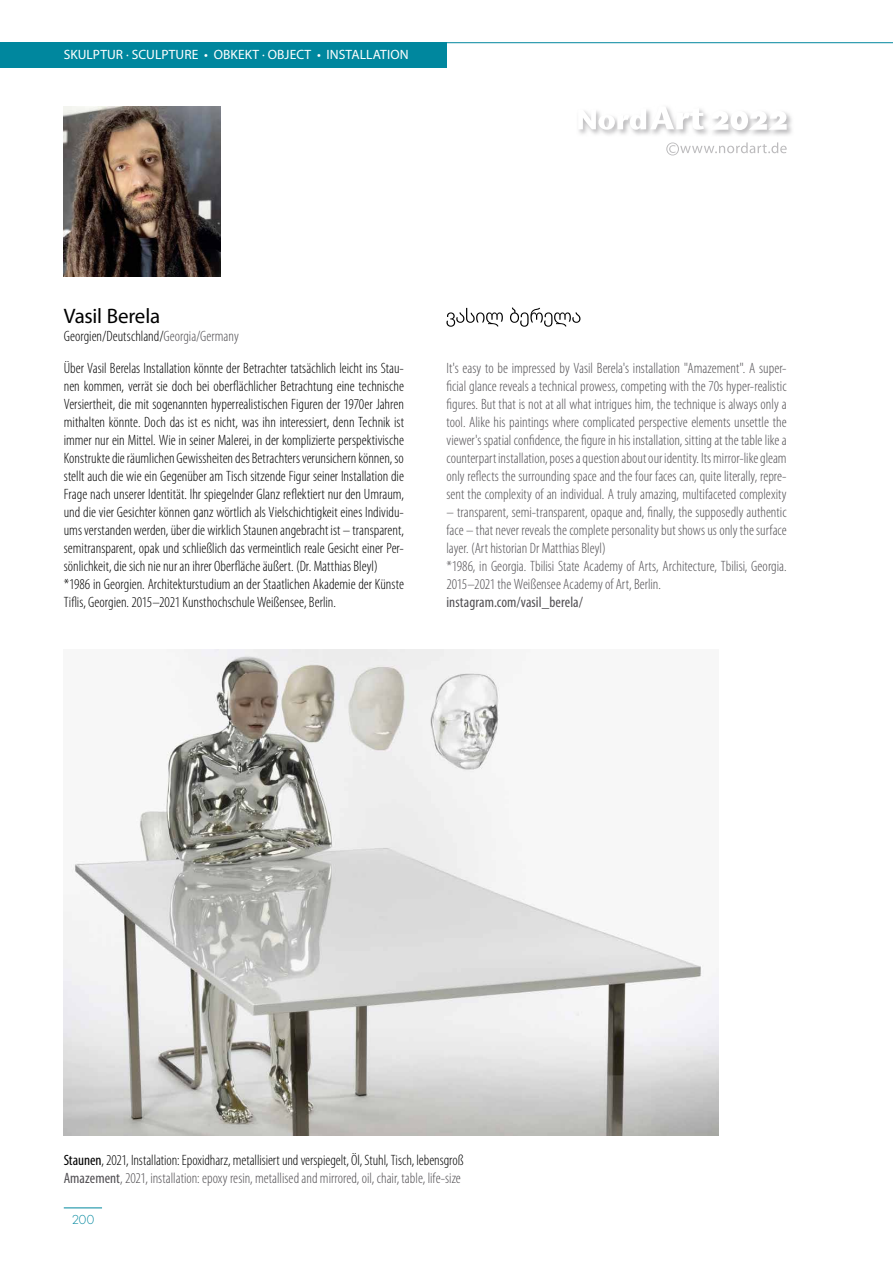
<style>
.page{position:relative;width:893px;height:1263px;background:#fff}
.page>*{position:absolute;margin:0;border:0;box-sizing:border-box;transform-origin:0 0}
.t1{font:21px "Myriad Pro";letter-spacing:-.01em;color:#000}
.t2{font:300 condensed 15px/18px "Myriad Pro";color:#000}
.t3{font:300 condensed 15px/18px "Myriad Pro";color:#514f53;text-align:justify}
.t4{font:condensed 15px "Myriad Pro";letter-spacing:.005em;color:#514f53}
.t5{font:13.5px "Myriad Pro";letter-spacing:.005em;color:#fff}
.t6{font:300 12px "Futura Std";color:#00879e}
.s1{color:#514f53}
.s2{font-weight:400}
.s3{font-weight:400;color:#514f53}
</style>
<div class="page">
<div style="left:0;top:43px;width:446px;height:25px;background:#00879e"></div>
<hr style="left:446px;top:42px;width:447px;height:1px;background:#00879e">
<hr style="left:64px;top:1207px;width:38px;height:1px;background:#00879e">
<svg style="left:578px;top:130px;width:71px;height:5px"></svg>
<svg style="left:649px;top:112px;width:59px;height:23px"></svg>
<svg style="left:579px;top:107px;width:125px;height:23px"></svg>
<svg style="left:713px;top:113px;width:79px;height:23px"></svg>
<svg style="left:713px;top:111px;width:74px;height:19px"></svg>
<svg style="left:666px;top:142px;width:121px;height:13px"></svg>
<img style="left:64px;top:106px;width:157px;height:170px">
<img style="left:64px;top:650px;width:655px;height:486px">
<svg style="left:446px;top:308px;width:134px;height:19px"></svg>
<p class="t5" style="left:64px;top:46px;width:346px">SKULPTUR · SCULPTURE • OBKEKT · OBJECT • INSTALLATION</p>
<h1 class="t1" style="left:64px;top:303px;width:98px">Vasil Berela</h1>
<p class="t2" style="left:64px;top:321px;width:342px;line-height:31.5px">Georgien/Deutschland/<span class="s1">Georgia/Germany<br></span>Über Vasil Berelas Installation könnte der Betrachter tatsächlich leicht ins Stau-</p>
<p class="t2" style="left:64px;top:377px;width:342px">nen kommen, verrät sie doch bei oberflächlicher Betrachtung eine technische Versiertheit, die mit sogenannten hyperrealistischen Figuren der 1970er Jahren mithalten könnte. Doch das ist es nicht, was ihn interessiert, denn Technik ist immer nur ein Mittel. Wie in seiner Malerei, in der komplizierte perspektivische Konstrukte die räumlichen Gewissheiten des Betrachters verunsichern können, so stellt auch die wie ein Gegenüber am Tisch sitzende Figur seiner Installation die Frage nach unserer Identität. Ihr spiegelnder Glanz reflektiert nur den Umraum, und die vier Gesichter können ganz wörtlich als Vielschichtigkeit eines Individu&shy;ums verstanden werden, über die wirklich Staunen angebracht ist – transparent, semitransparent, opak und schließlich das vermeintlich reale Gesicht einer Per&shy;sönlichkeit, die sich nie nur an ihrer Oberfläche äußert. (Dr. Matthias Bleyl) *1986 in Georgien. Architekturstudium an der Staatlichen Akademie der Künste Tiflis, Georgien. 2015–2021 Kunsthochschule Weißensee, Berlin.</p>
<p class="t3" style="left:446px;top:359px;width:342px">It's easy to be impressed by Vasil Berela's installation "Amazement". A super&shy;ficial glance reveals a technical prowess, competing with the 70s hyper-realistic figures. But that is not at all what intrigues him, the technique is always only a tool. Alike his paintings where complicated perspective elements unsettle the viewer's spatial confidence, the figure in his installation, sitting at the table like a counterpart installation, poses a question about our identity. Its mirror-like gleam only reflects the surrounding space and the four faces can, quite literally, repre&shy;sent the complexity of an individual. A truly amazing, multifaceted complexity</p>
<p class="t3" style="left:446px;top:503px;width:342px;text-align:left">– transparent, semi-transparent, opaque and, finally, the supposedly authentic face – that never reveals the complete personality but shows us only the surface layer. (Art historian Dr Matthias Bleyl)<br>*1986, in Georgia. Tbilisi State Academy of Arts, Architecture, Tbilisi, Georgia.<br>2015–2021 the Weißensee Academy of Art, Berlin.</p>
<p class="t4" style="left:446px;top:593px;width:138px">instagram.com/vasil_berela/</p>
<p class="t2" style="left:64px;top:1151px;width:401px"><span class="s2">Staunen</span>, 2021, Installation: Epoxidharz, metallisiert und verspiegelt, Öl, Stuhl, Tisch, lebensgroß<br><span class="s3">Amazement</span><span class="s1">, 2021, installation: epoxy resin, metallised and mirrored, oil, chair, table, life-size</span></p>
<p class="t6" style="left:72px;top:1212px;width:24px">200</p>
</div>
